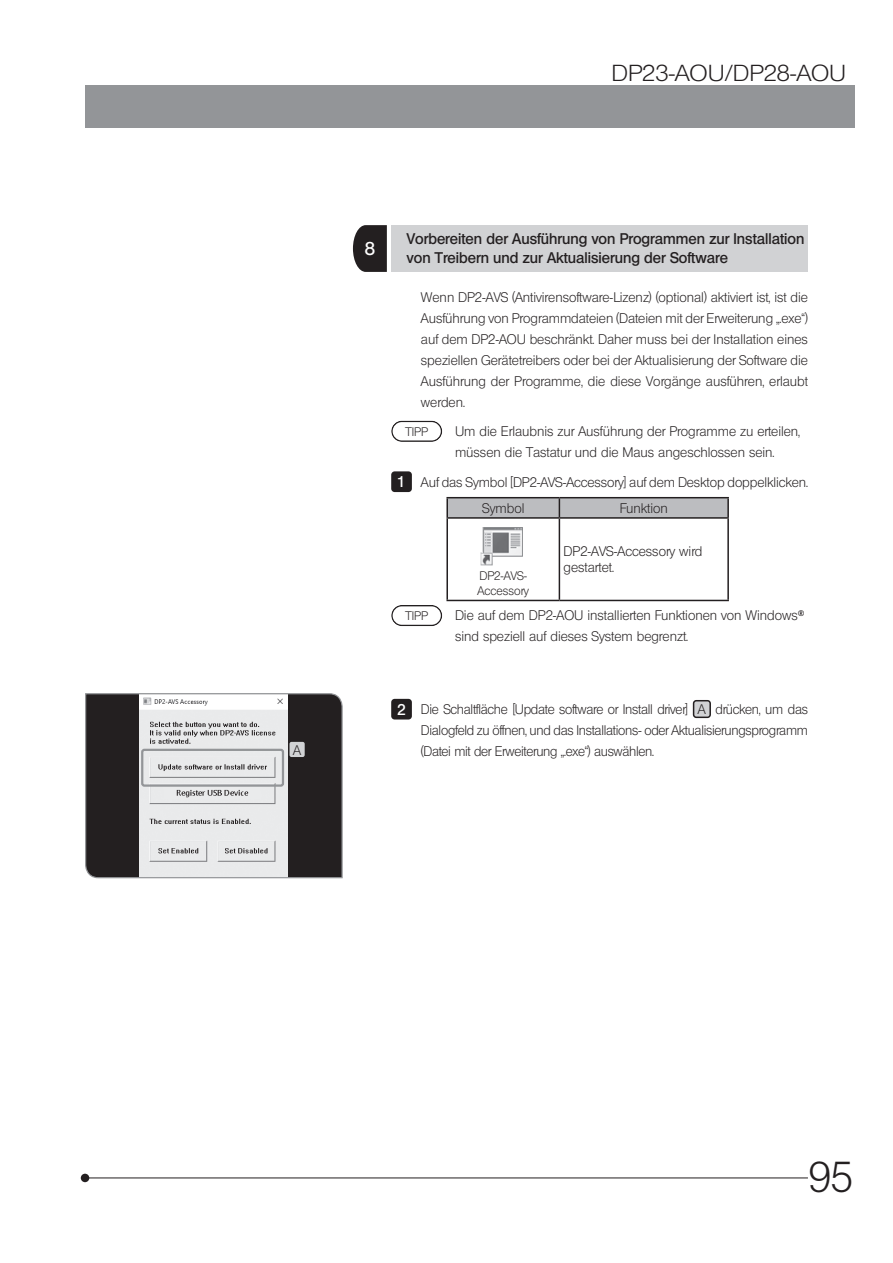
<style>
.page{position:relative;width:893px;height:1263px;background:#fff}
.page>*{position:absolute;margin:0;border:0;box-sizing:border-box;transform-origin:0 0}
.t1{font:42px "Olympus Leicht Normal";color:#231f20}
.t2{font:22.5px "Olympus Leicht Normal";color:#231f20;scale:1.1 1}
.t3{font:18px "Olympus Leicht Halbfett";color:#fff}
.t4{font:15.15px "Olympus Leicht Halbfett";color:#fff}
.t5{font:15px/18.6px "Olympus Leicht Halbfett";color:#231f20}
.t6{font:13.5px/21px "Olympus Leicht Normal";color:#231f20}
.t7{font:12px/14.4px "Olympus Leicht Normal";color:#231f20}
</style>
<div class="page">
<svg style="left:85px;top:693px;width:258px;height:186px;background:#919091"></svg>
<div style="left:85px;top:85px;width:770px;height:43px;background:#939598"></div>
<div style="left:81px;top:1174px;width:8px;height:8px;background:#231f20;border-radius:50%"></div>
<hr style="left:85px;top:1177px;width:723px;height:1px;background:#231f20">
<div style="left:391px;top:225px;width:417px;height:47px;background:#d1d2d4"></div>
<svg style="left:353px;top:225px;width:34px;height:47px;background:#363233"></svg>
<hr style="left:446px;top:497px;width:113px;height:1px;background:#231f20">
<hr style="left:559px;top:497px;width:170px;height:1px;background:#231f20">
<svg style="left:446px;top:498px;width:283px;height:19px;background:#b6b6b9"></svg>
<hr style="left:446px;top:517px;width:113px;height:2px;background:#231f20">
<hr style="left:446px;top:519px;width:2px;height:81px;background:#231f20">
<hr style="left:559px;top:517px;width:170px;height:2px;background:#231f20">
<hr style="left:559px;top:519px;width:1px;height:81px;background:#231f20">
<hr style="left:727px;top:519px;width:2px;height:81px;background:#231f20">
<hr style="left:446px;top:600px;width:113px;height:1px;background:#231f20">
<hr style="left:559px;top:600px;width:170px;height:1px;background:#231f20">
<img style="left:480px;top:527px;width:43px;height:39px">
<div style="left:391px;top:421px;width:51px;height:21px;border:1px solid #231f20;border-radius:10px"></div>
<div style="left:391px;top:471px;width:21px;height:21px;background:#231f20;border-radius:3px"></div>
<div style="left:391px;top:605px;width:51px;height:21px;border:1px solid #231f20;border-radius:10px"></div>
<div style="left:141px;top:749px;width:143px;height:38px;border:2px solid #939598;border-radius:2px"></div>
<div style="left:289px;top:741px;width:16px;height:17px;background:#d1d2d4;border-radius:3px"></div>
<div style="left:288px;top:740px;width:18px;height:18px;border:1px solid #231f20;border-radius:3px"></div>
<div style="left:694px;top:701px;width:16px;height:16px;background:#d1d2d4;border-radius:3px"></div>
<div style="left:693px;top:700px;width:18px;height:18px;border:2px solid #231f20;border-radius:3px"></div>
<div style="left:391px;top:699px;width:21px;height:20px;background:#231f20;border-radius:3px"></div>
<p class="t6" style="left:293px;top:740px;width:9px">A</p>
<h2 class="t2" style="left:611px;top:59px;width:215px">DP23-AOU/DP28-AOU</h2>
<h3 class="t3" style="left:365px;top:238px;width:12px">8</h3>
<p class="t5" style="left:407px;top:230px;width:399px">Vorbereiten der Ausführung von Programmen zur Installation von Treibern und zur Aktualisierung der Software</p>
<p class="t6" style="left:421px;top:286px;width:388px;text-align:justify">Wenn DP2-AVS (Antivirensoftware-Lizenz) (optional) aktiviert ist, ist die Ausführung von Programmdateien (Dateien mit der Erweiterung „.exe“) auf dem DP2-AOU beschränkt. Daher muss bei der Installation eines speziellen Gerätetreibers oder bei der Aktualisierung der Software die Ausführung der Programme, die diese Vorgänge ausführen, erlaubt werden.</p>
<p class="t6" style="left:455px;top:421px;width:347px">Um die Erlaubnis zur Ausführung der Programme zu erteilen, müssen die Tastatur und die Maus angeschlossen sein.</p>
<p class="t6" style="left:482px;top:469px;width:327px;line-height:26.2px;text-indent:-61px">Auf das Symbol [DP2-AVS-Accessory] auf dem Desktop doppelklicken.<br>Symbol</p>
<p class="t7" style="left:405px;top:424px;width:24px">TIPP</p>
<p class="t4" style="left:397px;top:473px;width:10px">1</p>
<p class="t6" style="left:620px;top:498px;width:50px">Funktion</p>
<p class="t7" style="left:405px;top:608px;width:24px">TIPP</p>
<p class="t6" style="left:564px;top:543px;width:140px;line-height:16.2px">DP2-AVS-Accessory wird gestartet.</p>
<p class="t6" style="left:455px;top:605px;width:352px">Die auf dem DP2-AOU installierten Funktionen von Windows<sup>® </sup>sind speziell auf dieses System begrenzt.</p>
<p class="t7" style="left:478px;top:569px;width:53px">DP2-AVS-<br>Accessory</p>
<p class="t4" style="left:397px;top:700px;width:10px">2</p>
<p class="t6" style="left:421px;top:699px;width:388px;text-align:justify">Die Schaltfläche [Update software or Install driver] A drücken, um das Dialogfeld zu öffnen, und das Installations- oder Aktualisierungsprogramm (Datei mit der Erweiterung „.exe“) auswählen.</p>
<h1 class="t1" style="left:809px;top:1153px;width:46px">95</h1>
</div>
